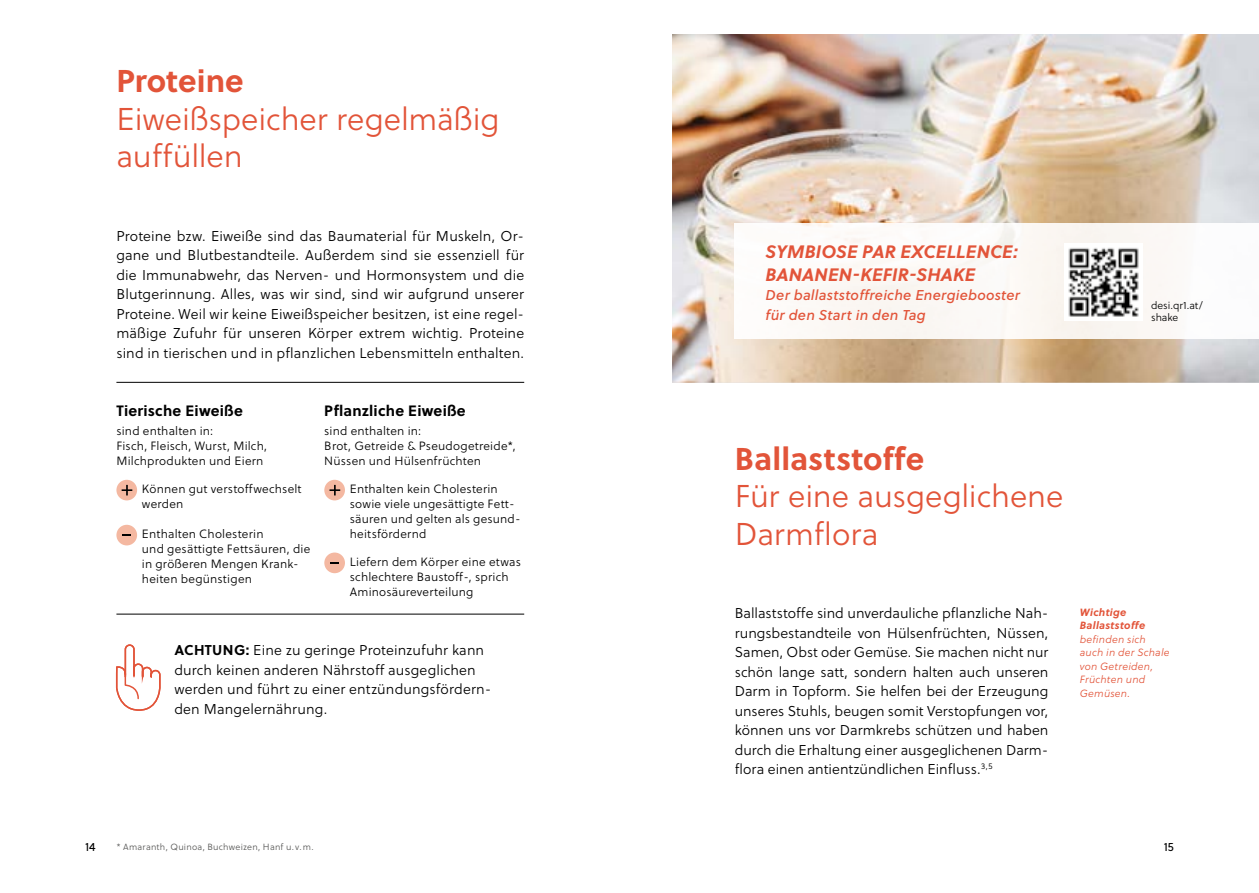
<style>
.page{position:relative;width:1259px;height:893px;background:#fff}
.page>*{position:absolute;margin:0;border:0;box-sizing:border-box;transform-origin:0 0}
.t1{font:31.5px/37.5px "Soleil Lt";letter-spacing:-.005em;color:#e25439}
.t2{font:italic 700 18px/22.5px "Soleil";letter-spacing:.01em;color:#e25439}
.t3{font:700 15px "Soleil";letter-spacing:.015em;color:#000}
.t4{font:14.25px/19.5px "Soleil Lt";letter-spacing:.005em;color:#000;text-align:justify}
.t5{font:italic 14.25px/19.5px "Soleil Bk";letter-spacing:.015em;color:#e25439}
.t6{font:12px/15px "Soleil Lt";letter-spacing:.02em;color:#000}
.t7{font:12px "Soleil";color:#000}
.t8{font:italic 10.5px/13.5px "Soleil Lt";letter-spacing:.02em;color:#e25439}
.t9{font:10.5px/12px "Soleil Lt";color:#000}
.t10{font:9px "Soleil Lt";letter-spacing:.025em;color:#575756}
.s1{font-family:"Soleil";font-weight:700}
</style>
<div class="page">
<div style="left:116px;top:480px;width:21px;height:20px;background:#f4b8a1;border-radius:50%"></div>
<svg style="left:122px;top:485px;width:10px;height:10px"></svg>
<div style="left:116px;top:525px;width:21px;height:20px;background:#f4b8a1;border-radius:50%"></div>
<svg style="left:122px;top:534px;width:9px;height:2px"></svg>
<div style="left:324px;top:480px;width:21px;height:20px;background:#f4b8a1;border-radius:50%"></div>
<svg style="left:329px;top:485px;width:11px;height:10px"></svg>
<div style="left:324px;top:552px;width:21px;height:21px;background:#f4b8a1;border-radius:50%"></div>
<svg style="left:330px;top:562px;width:9px;height:2px"></svg>
<svg style="left:115px;top:644px;width:46px;height:67px"></svg>
<hr style="left:116px;top:614px;width:408px;height:1px;background:#000">
<hr style="left:116px;top:382px;width:408px;height:1px;background:#000">
<img style="left:672px;top:34px;width:587px;height:349px">
<img style="left:735px;top:224px;width:524px;height:114px">
<img style="left:1065px;top:243px;width:77px;height:78px">
<p class="t1" style="left:116px;top:62px;width:385px"><span class="s1">Proteine<br></span>Eiweißspeicher regelmäßig auffüllen</p>
<p class="t4" style="left:116px;top:226px;width:409px">Proteine bzw. Eiweiße sind das Baumaterial für Muskeln, Or&shy;gane und Blutbestandteile. Außerdem sind sie essenziell für die Immunabwehr, das Nerven- und Hormonsystem und die Blutgerinnung. Alles, was wir sind, sind wir aufgrund unserer Proteine. Weil wir keine Eiweißspeicher besitzen, ist eine regel&shy;mäßige Zufuhr für unseren Körper extrem wichtig. Proteine sind in tierischen und in pflanzlichen Lebensmitteln enthalten.</p>
<p class="t3" style="left:116px;top:399px;width:128px">Tierische Eiweiße</p>
<p class="t6" style="left:116px;top:423px;width:152px">sind enthalten in:<br>Fisch, Fleisch, Wurst, Milch,<br>Milchprodukten und Eiern</p>
<p class="t6" style="left:142px;top:481px;width:161px">Können gut verstoffwechselt werden</p>
<p class="t6" style="left:142px;top:526px;width:170px">Enthalten Cholesterin<br>und gesättigte Fettsäuren, die in größeren Mengen Krank&shy;heiten begünstigen</p>
<p class="t3" style="left:324px;top:399px;width:143px">Pflanzliche Eiweiße</p>
<p class="t6" style="left:324px;top:423px;width:193px">sind enthalten in:<br>Brot, Getreide &amp; Pseudogetreide*,<br>Nüssen und Hülsenfrüchten</p>
<p class="t6" style="left:350px;top:481px;width:172px">Enthalten kein Cholesterin sowie viele ungesättigte Fett&shy;säuren und gelten als gesund&shy;heitsfördernd</p>
<p class="t6" style="left:350px;top:554px;width:173px">Liefern dem Körper eine etwas schlechtere Baustoff-, sprich<br>Aminosäureverteilung</p>
<p class="t4" style="left:174px;top:640px;width:318px;text-align:left"><span class="s1">ACHTUNG:</span> Eine zu geringe Proteinzufuhr kann durch keinen anderen Nährstoff ausgeglichen werden und führt zu einer entzündungsfördern&shy;den Mangelernährung.</p>
<p class="t2" style="left:765px;top:240px;width:254px">SYMBIOSE PAR EXCELLENCE:<br>BANANEN-KEFIR-SHAKE</p>
<p class="t5" style="left:765px;top:285px;width:256px">Der ballaststoffreiche Energiebooster für den Start in den Tag</p>
<p class="t9" style="left:1151px;top:299px;width:53px">desi.qr1.at/ shake</p>
<p class="t1" style="left:735px;top:440px;width:330px"><span class="s1">Ballaststoffe<br></span>Für eine ausgeglichene<br>Darmflora</p>
<p class="t4" style="left:735px;top:603px;width:315px">Ballaststoffe sind unverdauliche pflanzliche Nah&shy;rungsbestandteile von Hülsenfrüchten, Nüssen, Samen, Obst oder Gemüse. Sie machen nicht nur schön lange satt, sondern halten auch unseren Darm in Topform. Sie helfen bei der Erzeugung unseres Stuhls, beugen somit Verstopfungen vor, können uns vor Darmkrebs schützen und haben durch die Erhaltung einer ausgeglichenen Darm&shy;flora einen antientzündlichen Einfluss.<sup>3,5</sup></p>
<p class="t8" style="left:1079px;top:605px;width:91px"><span class="s1">Wichtige<br>Ballaststoffe </span>befinden sich auch in der Schale von Getreiden,<br>Früchten und<br>Gemüsen.</p>
<p class="t7" style="left:85px;top:838px;width:12px">14</p>
<p class="t10" style="left:116px;top:841px;width:199px">* Amaranth, Quinoa, Buchweizen, Hanf u. v. m.</p>
<p class="t7" style="left:1163px;top:838px;width:12px">15</p>
</div>
